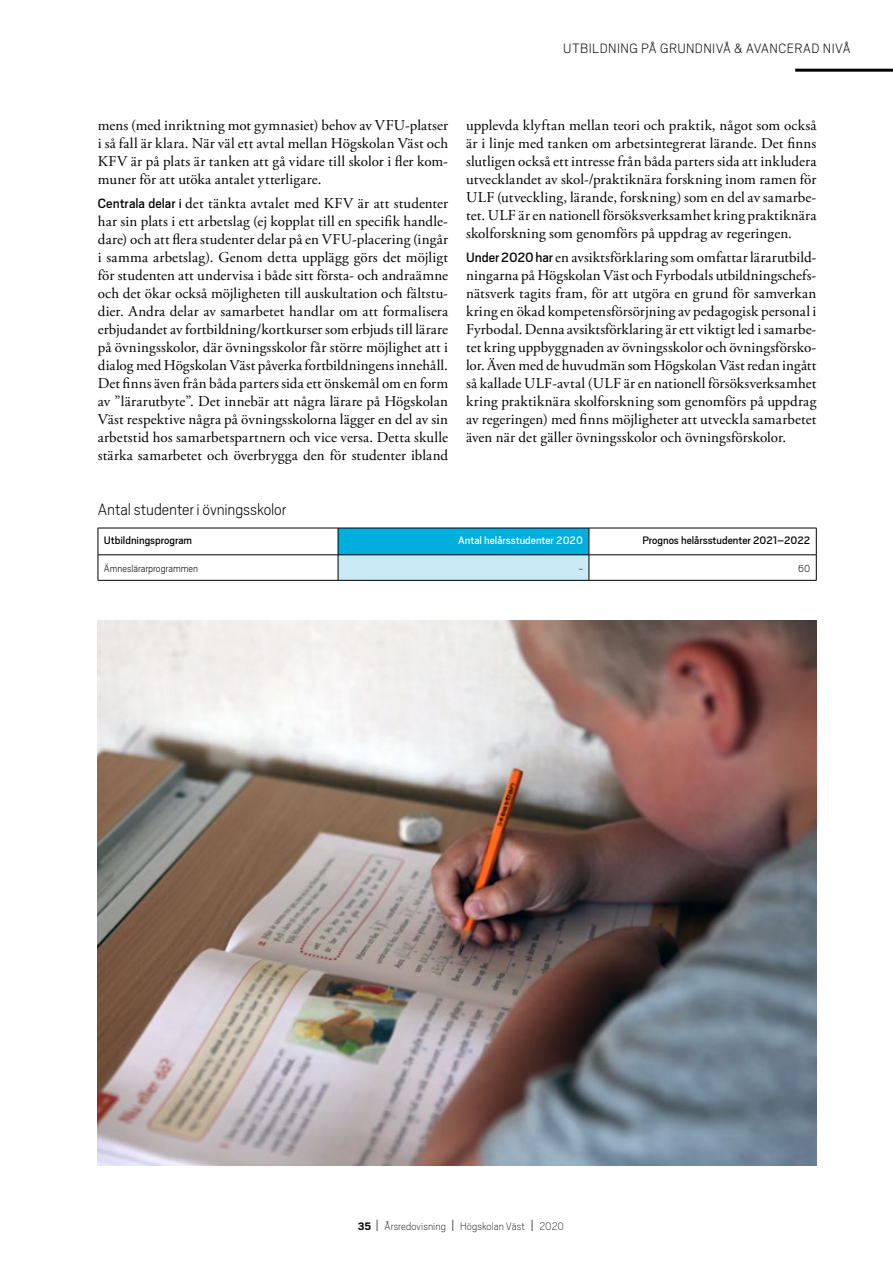
<style>
.page{position:relative;width:893px;height:1263px;background:#fff}
.page>*{position:absolute;margin:0;border:0;box-sizing:border-box;transform-origin:0 0}
.t1{font:200 18px "Scout";letter-spacing:-.005em;color:#000}
.t2{font:15px/18px "Adobe Garamond Pro";letter-spacing:.005em;color:#000;text-align:justify}
.t3{font:200 15px "Scout";letter-spacing:.025em;color:#000}
.t4{font:12px "Scout";color:#000}
.t5{font:100 12px "Scout";letter-spacing:.01em;color:#000}
.t6{font:12px "Scout";color:#fff}
.t7{font:200 11.25px "Scout";color:#000}
.s1{font-family:"Scout"}
.s2{font-weight:700}
.s3{font-size:18px}
</style>
<div class="page">
<hr style="left:795px;top:69px;width:98px;height:3px;background:#000">
<div style="left:338px;top:528px;width:251px;height:27px;background:#00afdb"></div>
<div style="left:338px;top:555px;width:251px;height:25px;background:#caeaf5"></div>
<svg style="left:98px;top:529px;width:1px;height:51px"></svg>
<hr style="left:98px;top:580px;width:240px;height:1px;background:#000">
<hr style="left:338px;top:580px;width:251px;height:1px;background:#000">
<hr style="left:589px;top:580px;width:227px;height:1px;background:#000">
<svg style="left:816px;top:528px;width:1px;height:52px"></svg>
<hr style="left:98px;top:554px;width:240px;height:1px;background:#000">
<hr style="left:589px;top:554px;width:227px;height:1px;background:#000">
<hr style="left:98px;top:528px;width:240px;height:1px;background:#000">
<hr style="left:589px;top:528px;width:227px;height:1px;background:#000">
<hr style="left:338px;top:528px;width:251px;height:1px;background:#000">
<svg style="left:338px;top:528px;width:1px;height:52px"></svg>
<svg style="left:589px;top:528px;width:1px;height:52px"></svg>
<hr style="left:338px;top:554px;width:251px;height:1px;background:#000">
<img style="left:98px;top:620px;width:718px;height:545px">
<p class="t3" style="left:563px;top:38px;width:289px">UTBILDNING PÅ GRUNDNIVÅ &amp; AVANCERAD NIVÅ</p>
<p class="t2" style="left:98px;top:117px;width:352px">mens (med inriktning mot gymnasiet) behov av VFU-platser i så fall är klara. När väl ett avtal mellan Högskolan Väst och KFV är på plats är tanken att gå vidare till skolor i fler kom&shy;muner för att utöka antalet ytterligare.</p>
<p class="t2" style="left:98px;top:195px;width:352px"><span class="s1">Centrala delar i</span> det tänkta avtalet med KFV är att studenter har sin plats i ett arbetslag (ej kopplat till en specifik handle&shy;dare) och att flera studenter delar på en VFU-placering (ingår i samma arbetslag). Genom detta upplägg görs det möjligt för studenten att undervisa i både sitt första- och andraämne och det ökar också möjligheten till auskultation och fältstu&shy;dier. Andra delar av samarbetet handlar om att formalisera erbjudandet av fortbildning/kortkurser som erbjuds till lärare på övningsskolor, där övningsskolor får större möjlighet att i dialog med Högskolan Väst påverka fortbildningens innehåll.<br>Det finns även från båda parters sida ett önskemål om en form av ”lärarutbyte”. Det innebär att några lärare på Högskolan Väst respektive några på övningsskolorna lägger en del av sin arbetstid hos samarbetspartnern och vice versa. Detta skulle stärka samarbetet och överbrygga den för studenter ibland</p>
<p class="t2" style="left:466px;top:117px;width:352px">upplevda klyftan mellan teori och praktik, något som också är i linje med tanken om arbetsintegrerat lärande. Det finns slutligen också ett intresse från båda parters sida att inkludera utvecklandet av skol-/praktiknära forskning inom ramen för ULF (utveckling, lärande, forskning) som en del av samarbe&shy;tet. ULF är en nationell försöksverksamhet kring praktiknära skolforskning som genomförs på uppdrag av regeringen.</p>
<p class="t2" style="left:466px;top:249px;width:352px"><span class="s1">Under 2020 har</span> en avsiktsförklaring som omfattar lärarutbild&shy;ningarna på Högskolan Väst och Fyrbodals utbildningschefs&shy;nätsverk tagits fram, för att utgöra en grund för samverkan kring en ökad kompetensförsörjning av pedagogisk personal i Fyrbodal. Denna avsiktsförklaring är ett viktigt led i samarbe&shy;tet kring uppbyggnaden av övningsskolor och övningsförsko&shy;lor. Även med de huvudmän som Högskolan Väst redan ingått så kallade ULF-avtal (ULF är en nationell försöksverksamhet kring praktiknära skolforskning som genomförs på uppdrag av regeringen) med finns möjligheter att utveckla samarbetet även när det gäller övningsskolor och övningsförskolor.</p>
<p class="t1" style="left:98px;top:498px;width:190px">Antal studenter i övningsskolor</p>
<p class="t4" style="left:104px;top:532px;width:90px">Utbildningsprogram</p>
<p class="t6" style="left:458px;top:532px;width:126px">Antal helårsstudenter 2020</p>
<p class="t4" style="left:642px;top:532px;width:169px">Prognos helårsstudenter 2021–2022</p>
<p class="t7" style="left:104px;top:561px;width:96px">Ämneslärarprogrammen</p>
<p class="t7" style="left:579px;top:561px;width:6px">-</p>
<p class="t7" style="left:798px;top:561px;width:14px">60</p>
<p class="t5" style="left:358px;top:1218px;width:208px"><span class="s2">35</span> <span class="s3">I</span> Årsredovisning <span class="s3">I</span> Högskolan Väst <span class="s3">I</span> 2020</p>
</div>
